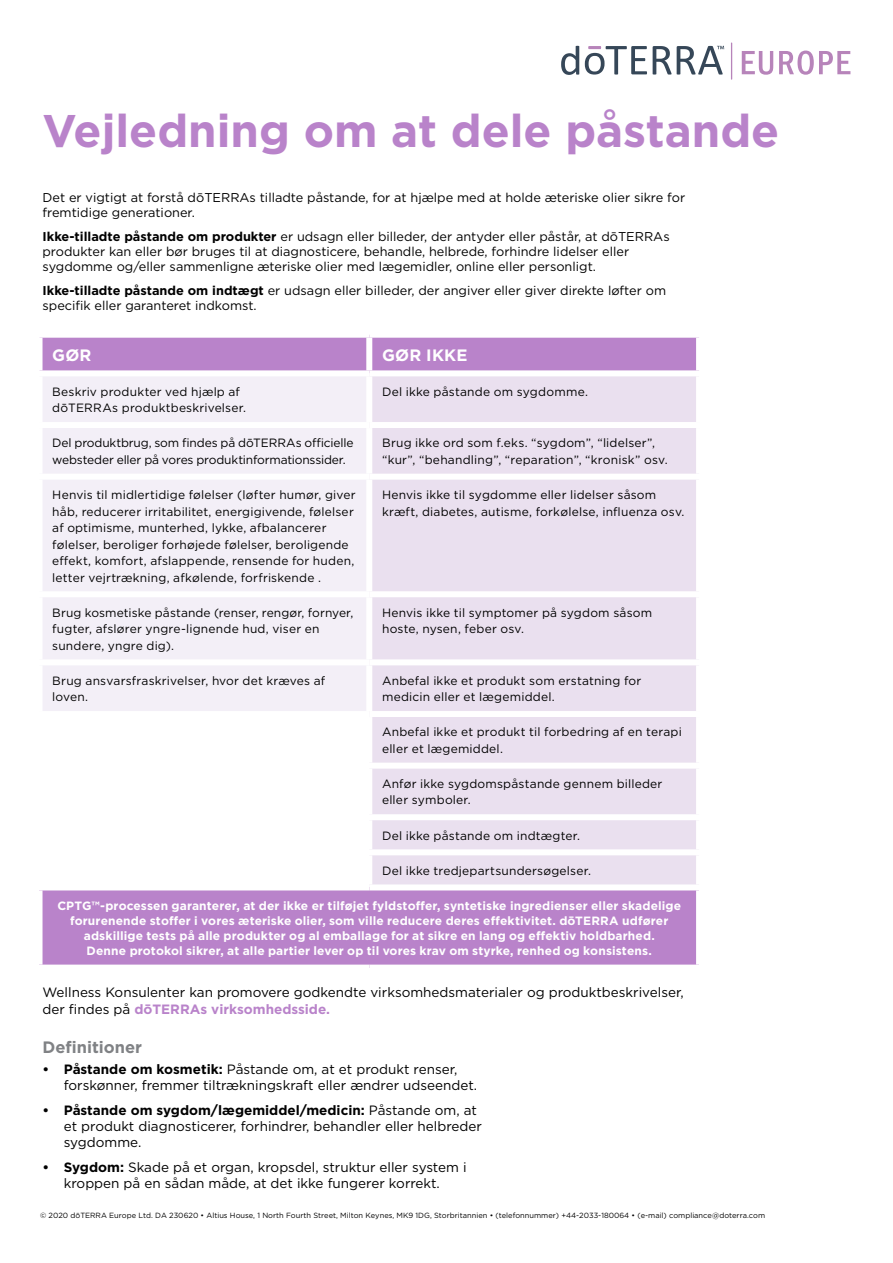
<style>
.page{position:relative;width:893px;height:1263px;background:#fff}
.page>*{position:absolute;margin:0;border:0;box-sizing:border-box;transform-origin:0 0}
.t1{font:700 45.75px "Gotham";color:#b983ca}
.t2{font:700 16.5px "Gotham";color:#808285}
.t3{font:700 16.5px "Gotham";letter-spacing:.01em;color:#fff}
.t4{font:13.5px/16.2px "Gotham";color:#000}
.t5{font:12.75px/15.3px "Gotham";color:#000}
.t6{font:12px/16.5px "Gotham";letter-spacing:.015em;color:#000}
.t7{font:700 12px/15px "Gotham";letter-spacing:.01em;color:#fff;text-align:center}
.t8{font:12px/16.5px "Gotham";letter-spacing:-.015em;color:#000}
.t9{font:7.5px "Gotham";color:#000}
.s1{font-weight:700}
.s2{font-weight:700;color:#b983ca}
</style>
<div class="page">
<svg style="left:742px;top:51px;width:31px;height:24px"></svg>
<svg style="left:779px;top:51px;width:71px;height:24px"></svg>
<svg style="left:677px;top:46px;width:47px;height:29px"></svg>
<svg style="left:653px;top:46px;width:18px;height:29px"></svg>
<svg style="left:585px;top:46px;width:62px;height:29px"></svg>
<svg style="left:561px;top:46px;width:18px;height:29px"></svg>
<hr style="left:731px;top:43px;width:1px;height:37px;background:#b784ba">
<div style="left:43px;top:338px;width:653px;height:32px;background:#b983ca"></div>
<div style="left:43px;top:377px;width:323px;height:334px;background:#f3eff7"></div>
<div style="left:372px;top:376px;width:324px;height:508px;background:#eae0ef"></div>
<div style="left:40px;top:887px;width:659px;height:80px;background:#b983ca"></div>
<div style="left:366px;top:338px;width:6px;height:32px;background:#fff"></div>
<div style="left:37px;top:422px;width:332px;height:6px;background:#fff"></div>
<div style="left:369px;top:422px;width:333px;height:6px;background:#fff"></div>
<div style="left:37px;top:474px;width:332px;height:6px;background:#fff"></div>
<div style="left:369px;top:474px;width:333px;height:6px;background:#fff"></div>
<div style="left:37px;top:591px;width:332px;height:6px;background:#fff"></div>
<div style="left:369px;top:591px;width:333px;height:6px;background:#fff"></div>
<div style="left:37px;top:659px;width:332px;height:6px;background:#fff"></div>
<div style="left:369px;top:659px;width:333px;height:6px;background:#fff"></div>
<div style="left:369px;top:711px;width:333px;height:6px;background:#fff"></div>
<div style="left:366px;top:763px;width:336px;height:6px;background:#fff"></div>
<div style="left:366px;top:814px;width:336px;height:6px;background:#fff"></div>
<div style="left:366px;top:849px;width:336px;height:6px;background:#fff"></div>
<div style="left:37px;top:884px;width:332px;height:6px;background:#fff"></div>
<div style="left:37px;top:890px;width:6px;height:74px;background:#fff"></div>
<div style="left:369px;top:884px;width:333px;height:6px;background:#fff"></div>
<div style="left:696px;top:890px;width:6px;height:74px;background:#fff"></div>
<div style="left:37px;top:964px;width:332px;height:6px;background:#fff"></div>
<div style="left:369px;top:964px;width:333px;height:6px;background:#fff"></div>
<h1 class="t1" style="left:43px;top:101px;width:738px">Vejledning om at dele påstande</h1>
<p class="t5" style="left:43px;top:189px;width:644px">Det er vigtigt at forstå dōTERRAs tilladte påstande, for at hjælpe med at holde æteriske olier sikre for fremtidige generationer.</p>
<p class="t5" style="left:43px;top:228px;width:629px"><span class="s1">Ikke-tilladte påstande om produkter</span> er udsagn eller billeder, der antyder eller påstår, at dōTERRAs produkter kan eller bør bruges til at diagnosticere, behandle, helbrede, forhindre lidelser eller sygdomme og/eller sammenligne æteriske olier med lægemidler, online eller personligt.</p>
<p class="t5" style="left:43px;top:283px;width:625px"><span class="s1">Ikke-tilladte påstande om indtægt</span> er udsagn eller billeder, der angiver eller giver direkte løfter om specifik eller garanteret indkomst.</p>
<h2 class="t3" style="left:52px;top:344px;width:41px">GØR</h2>
<h2 class="t3" style="left:382px;top:344px;width:87px">GØR IKKE</h2>
<p class="t6" style="left:52px;top:383px;width:195px">Beskriv produkter ved hjælp af dōTERRAs produktbeskrivelser.</p>
<p class="t6" style="left:382px;top:383px;width:207px">Del ikke påstande om sygdomme.</p>
<p class="t8" style="left:52px;top:435px;width:303px">Del produktbrug, som findes på dōTERRAs officielle websteder eller på vores produktinformationssider.</p>
<p class="t6" style="left:382px;top:435px;width:287px">Brug ikke ord som f.eks. “sygdom”, “lidelser”, “kur”, “behandling”, “reparation”, “kronisk” osv.</p>
<p class="t6" style="left:52px;top:486px;width:305px">Henvis til midlertidige følelser (løfter humør, giver håb, reducerer irritabilitet, energigivende, følelser af optimisme, munterhed, lykke, afbalancerer følelser, beroliger forhøjede følelser, beroligende effekt, komfort, afslappende, rensende for huden, letter vejrtrækning, afkølende, forfriskende .</p>
<p class="t6" style="left:382px;top:486px;width:304px">Henvis ikke til sygdomme eller lidelser såsom kræft, diabetes, autisme, forkølelse, influenza osv.</p>
<p class="t6" style="left:52px;top:604px;width:303px">Brug kosmetiske påstande (renser, rengør, fornyer, fugter, afslører yngre-lignende hud, viser en sundere, yngre dig).</p>
<p class="t6" style="left:382px;top:604px;width:272px">Henvis ikke til symptomer på sygdom såsom hoste, nysen, feber osv.</p>
<p class="t6" style="left:52px;top:672px;width:274px">Brug ansvarsfraskrivelser, hvor det kræves af loven.</p>
<p class="t6" style="left:382px;top:672px;width:261px">Anbefal ikke et produkt som erstatning for medicin eller et lægemiddel.</p>
<p class="t6" style="left:382px;top:724px;width:301px">Anbefal ikke et produkt til forbedring af en terapi eller et lægemiddel.</p>
<p class="t6" style="left:382px;top:775px;width:282px">Anfør ikke sygdomspåstande gennem billeder eller symboler.</p>
<p class="t6" style="left:382px;top:827px;width:200px">Del ikke påstande om indtægter.</p>
<p class="t6" style="left:382px;top:862px;width:210px">Del ikke tredjepartsundersøgelser.</p>
<p class="t7" style="left:57px;top:898px;width:625px">CPTG™-processen garanterer, at der ikke er tilføjet fyldstoffer, syntetiske ingredienser eller skadelige forurenende stoffer i vores æteriske olier, som ville reducere deres effektivitet. dōTERRA udfører adskillige tests på alle produkter og al emballage for at sikre en lang og effektiv holdbarhed.<br>Denne protokol sikrer, at alle partier lever op til vores krav om styrke, renhed og konsistens.</p>
<p class="t4" style="left:43px;top:984px;width:643px">Wellness Konsulenter kan promovere godkendte virksomhedsmaterialer og produktbeskrivelser, der findes på <span class="s2">dōTERRAs virksomhedsside.</span></p>
<h2 class="t2" style="left:43px;top:1036px;width:101px">Definitioner</h2>
<p class="t4" style="left:64px;top:1060px;width:415px;text-indent:-21px"><span class="s1">• Påstande om kosmetik:</span> Påstande om, at et produkt renser, forskønner, fremmer tiltrækningskraft eller ændrer udseendet.</p>
<p class="t4" style="left:64px;top:1101px;width:420px;text-indent:-21px"><span class="s1">• Påstande om sygdom/lægemiddel/medicin:</span> Påstande om, at et produkt diagnosticerer, forhindrer, behandler eller helbreder sygdomme.</p>
<p class="t4" style="left:43px;top:1158px;width:426px;text-align:center"><span class="s1">• Sygdom:</span> Skade på et organ, kropsdel, struktur eller system i kroppen på en sådan måde, at det ikke fungerer korrekt.</p>
<p class="t9" style="left:40px;top:1210px;width:727px">© 2020 dōTERRA Europe Ltd. DA 230620 • Altius House, 1 North Fourth Street, Milton Keynes, MK9 1DG, Storbritannien • (telefonnummer) +44-2033-180064 • (e-mail) compliance@doterra.com</p>
</div>
